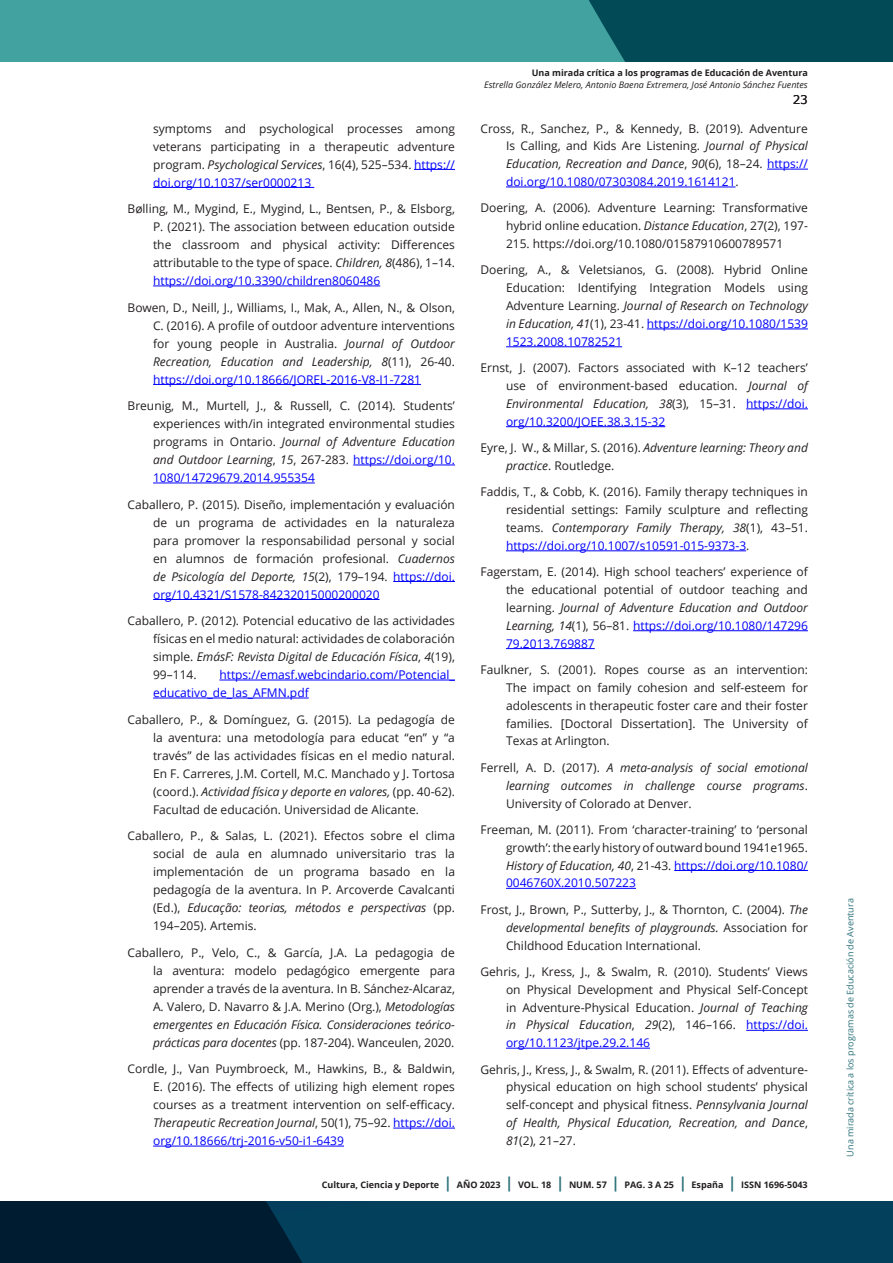
<style>
.page{position:relative;width:893px;height:1263px;background:#fff}
.page>*{position:absolute;margin:0;border:0;box-sizing:border-box;transform-origin:0 0}
.bibliografia{font:12px/18px "Open Sans";color:#231f20;text-align:justify}
.bibliografia-2{font:italic 12px/17.9px "Open Sans";color:#231f20;text-align:justify}
.bibliografia-3{font:12px/18px "Open Sans";color:#00f}
.t1{font:12px "Verdana";color:#231f20}
.t2{font:700 9px "Open Sans";color:#231f20}
.t3{font:italic 9px "Open Sans";color:#231f20}
.t4{font:9px "Open Sans";color:#2c727a}
.s1{font-style:italic}
.s2{color:#00f}
.s3{font-style:normal}
.s4{font-size:15px;color:#2c727a}
</style>
<div class="page">
<svg style="left:0;top:1201px;width:893px;height:62px;background:#02344e"></svg>
<div style="left:0;top:0;width:893px;height:62px;background:#41a29f"></div>
<div style="left:589px;top:0;width:304px;height:62px;background:#024a56"></div>
<hr style="left:767px;top:169px;width:41px;height:1px;background:#00f">
<hr style="left:506px;top:187px;width:229px;height:1px;background:#00f">
<hr style="left:647px;top:329px;width:161px;height:1px;background:#00f">
<hr style="left:506px;top:346px;width:116px;height:1px;background:#00f">
<hr style="left:746px;top:409px;width:62px;height:1px;background:#00f">
<hr style="left:506px;top:426px;width:159px;height:1px;background:#00f">
<hr style="left:506px;top:550px;width:240px;height:1px;background:#00f">
<hr style="left:633px;top:630px;width:175px;height:1px;background:#00f">
<hr style="left:506px;top:648px;width:89px;height:1px;background:#00f">
<hr style="left:674px;top:870px;width:134px;height:1px;background:#00f">
<hr style="left:506px;top:888px;width:130px;height:1px;background:#00f">
<hr style="left:746px;top:1030px;width:62px;height:1px;background:#00f">
<hr style="left:506px;top:1048px;width:144px;height:1px;background:#00f">
<hr style="left:414px;top:169px;width:41px;height:1px;background:#00f">
<hr style="left:153px;top:187px;width:161px;height:1px;background:#00f">
<hr style="left:153px;top:286px;width:227px;height:1px;background:#00f">
<hr style="left:153px;top:384px;width:268px;height:1px;background:#00f">
<hr style="left:353px;top:465px;width:102px;height:1px;background:#00f">
<hr style="left:153px;top:483px;width:162px;height:1px;background:#00f">
<hr style="left:393px;top:581px;width:62px;height:1px;background:#00f">
<hr style="left:153px;top:599px;width:227px;height:1px;background:#00f">
<hr style="left:219px;top:680px;width:236px;height:1px;background:#00f">
<hr style="left:153px;top:698px;width:156px;height:1px;background:#00f">
<hr style="left:393px;top:1128px;width:62px;height:1px;background:#00f">
<hr style="left:153px;top:1146px;width:191px;height:1px;background:#00f">
<p class="bibliografia" style="left:153px;top:119px;width:303px">symptoms and psychological processes among veterans participating in a therapeutic adventure program. <span class="s1">Psychological Services</span>, 16(4), 525–534. <span class="s2">https:// doi.org/10.1037/ser0000213</span></p>
<p class="bibliografia" style="left:153px;top:199px;width:303px;text-indent:-26px">Bølling, M., Mygind, E., Mygind, L., Bentsen, P., &amp; Elsborg, P. (2021). The association between education outside the classroom and physical activity: Differences attributable to the type of space. <span class="s1">Children, 8</span>(486), 1–14. <span class="s2">https://doi.org/10.3390/children8060486</span></p>
<p class="bibliografia" style="left:153px;top:298px;width:303px;text-indent:-26px">Bowen, D., Neill, J., Williams, I., Mak, A., Allen, N., &amp; Olson, C. (2016). A profile of outdoor adventure interventions for young people in Australia. <span class="s1">Journal of Outdoor Recreation, Education and Leadership, 8</span>(11), 26-40. <span class="s2">https://doi.org/10.18666/JOREL-2016-V8-I1-7281</span></p>
<p class="bibliografia" style="left:153px;top:396px;width:303px;text-indent:-26px">Breunig, M., Murtell, J., &amp; Russell, C. (2014). Students’ experiences with/in integrated environmental studies programs in Ontario. <span class="s1">Journal of Adventure Education and Outdoor Learning</span>, <span class="s1">15</span>, 267-283. <span class="s2">https://doi.org/10.<br>1080/14729679.2014.955354</span></p>
<p class="bibliografia" style="left:153px;top:495px;width:303px;text-indent:-26px">Caballero, P. (2015). Diseño, implementación y evaluación de un programa de actividades en la naturaleza para promover la responsabilidad personal y social en alumnos de formación profesional. <span class="s1">Cuadernos de Psicología del Deporte, 15</span>(2), 179–194. <span class="s2">https://doi. org/10.4321/S1578-84232015000200020</span></p>
<p class="bibliografia" style="left:153px;top:611px;width:303px;text-indent:-26px">Caballero, P. (2012). Potencial educativo de las actividades físicas en el medio natural: actividades de colaboración simple. <span class="s1">EmásF: Revista Digital de Educación Física</span>, <span class="s1">4</span>(19), 99–114.</p>
<p class="bibliografia-3" style="left:153px;top:665px;width:303px;text-indent:66px">https://emasf.webcindario.com/Potencial_ educativo_de_las_AFMN.pdf</p>
<p class="bibliografia" style="left:153px;top:710px;width:303px;text-indent:-26px">Caballero, P., &amp; Domínguez, G. (2015). La pedagogía de la aventura: una metodología para educat “en” y “a través” de las actividades físicas en el medio natural.<br>En F. Carreres, J.M. Cortell, M.C. Manchado y J. Tortosa (coord.). <span class="s1">Actividad física y deporte en valores,</span> (pp. 40-62).<br>Facultad de educación. Universidad de Alicante.</p>
<p class="bibliografia" style="left:153px;top:826px;width:303px;text-indent:-26px">Caballero, P., &amp; Salas, L. (2021). Efectos sobre el clima social de aula en alumnado universitario tras la implementación de un programa basado en la pedagogía de la aventura. In P. Arcoverde Cavalcanti (Ed.), <span class="s1">Educação: teorias, métodos e perspectivas</span> (pp.<br>194–205). Artemis.</p>
<p class="bibliografia" style="left:153px;top:943px;width:303px;text-indent:-26px">Caballero, P., Velo, C., &amp; García, J.A. La pedagogia de la aventura: modelo pedagógico emergente para aprender a través de la aventura. In B. Sánchez-Alcaraz, A. Valero, D. Navarro &amp; J.A. Merino (Org.), <span class="s1">Metodologías emergentes en Educación Física. Consideraciones teórico&shy;prácticas para docentes</span> (pp. 187-204). Wanceulen, 2020.</p>
<p class="bibliografia" style="left:153px;top:1059px;width:303px;text-indent:-26px">Cordle, J., Van Puymbroeck, M., Hawkins, B., &amp; Baldwin, E. (2016). The effects of utilizing high element ropes courses as a treatment intervention on self-efficacy.<br><span class="s1">Therapeutic Recreation Journal</span>, 50(1), 75–92. <span class="s2">https://doi. org/10.18666/trj-2016-v50-i1-6439</span></p>
<p class="t2" style="left:532px;top:67px;width:278px">Una mirada crítica a los programas de Educación de Aventura</p>
<p class="t3" style="left:484px;top:79px;width:325px">Estrella González Melero, Antonio Baena Extremera, José Antonio Sánchez Fuentes</p>
<p class="bibliografia" style="left:506px;top:119px;width:303px;text-indent:-26px">Cross, R., Sanchez, P., &amp; Kennedy, B. (2019). Adventure Is Calling, and Kids Are Listening. <span class="s1">Journal of Physical Education, Recreation and Dance</span>, <span class="s1">90</span>(6), 18–24. <span class="s2">https:// doi.org/10.1080/07303084.2019.1614121</span>.</p>
<p class="bibliografia" style="left:506px;top:199px;width:303px;text-indent:-26px">Doering, A. (2006). Adventure Learning: Transformative hybrid online education. <span class="s1">Distance Education</span>, 27(2), 197- 215. https://doi.org/10.1080/01587910600789571</p>
<p class="bibliografia" style="left:506px;top:261px;width:303px;text-indent:-26px">Doering, A., &amp; Veletsianos, G. (2008). Hybrid Online Education: Identifying Integration Models using Adventure Learning. <span class="s1">Journal of Research on Technology in Education, 41</span>(1), 23-41. <span class="s2">https://doi.org/10.1080/1539<br>1523.2008.10782521</span></p>
<p class="bibliografia" style="left:506px;top:359px;width:303px;text-indent:-26px">Ernst, J. (2007). Factors associated with K–12 teachers’ use of environment-based education. <span class="s1">Journal of Environmental Education, 38</span>(3), 15–31. <span class="s2">https://doi. org/10.3200/JOEE.38.3.15-32</span></p>
<p class="bibliografia" style="left:506px;top:439px;width:303px;text-indent:-26px">Eyre, J. W., &amp; Millar, S. (2016). <span class="s1">Adventure learning: Theory and practice</span>. Routledge.</p>
<p class="bibliografia" style="left:506px;top:483px;width:303px;text-indent:-26px">Faddis, T., &amp; Cobb, K. (2016). Family therapy techniques in residential settings: Family sculpture and reflecting teams. <span class="s1">Contemporary Family Therapy, 38</span>(1), 43–51. <span class="s2">https://doi.org/10.1007/s10591-015-9373-3</span>.</p>
<p class="bibliografia" style="left:506px;top:563px;width:303px;text-indent:-26px">Fagerstam, E. (2014). High school teachers’ experience of the educational potential of outdoor teaching and learning. <span class="s1">Journal of Adventure Education and Outdoor Learning, 14</span>(1), 56–81. <span class="s2">https://doi.org/10.1080/147296<br>79.2013.769887</span></p>
<p class="bibliografia" style="left:506px;top:660px;width:303px;text-indent:-26px">Faulkner, S. (2001). Ropes course as an intervention:<br>The impact on family cohesion and self-esteem for adolescents in therapeutic foster care and their foster families. [Doctoral Dissertation]. The University of Texas at Arlington.</p>
<p class="bibliografia-2" style="left:506px;top:758px;width:303px;text-indent:-26px"><span class="s3">Ferrell, A. D. (2017).</span> A meta-analysis of social emotional learning outcomes in challenge course programs<span class="s3">.<br>University of Colorado at Denver.</span></p>
<p class="bibliografia" style="left:506px;top:820px;width:303px;text-indent:-26px">Freeman, M. (2011). From ‘character-training’ to ‘personal growth’: the early history of outward bound 1941e1965.<br><span class="s1">History of Education, 40</span>, 21-43. <span class="s2">https://doi.org/10.1080/ 0046760X.2010.507223</span></p>
<p class="bibliografia" style="left:506px;top:900px;width:303px;text-indent:-26px">Frost, J., Brown, P., Sutterby, J., &amp; Thornton, C. (2004). <span class="s1">The developmental benefits of playgrounds.</span> Association for Childhood Education International.</p>
<p class="bibliografia" style="left:506px;top:962px;width:303px;text-indent:-26px">Gehris, J., Kress, J., &amp; Swalm, R. (2010). Students’ Views on Physical Development and Physical Self-Concept in Adventure-Physical Education. <span class="s1">Journal of Teaching in Physical Education</span>, <span class="s1">29</span>(2), 146–166. <span class="s2">https://doi. org/10.1123/jtpe.29.2.146</span></p>
<p class="bibliografia" style="left:506px;top:1060px;width:303px;text-indent:-26px">Gehris, J., Kress, J., &amp; Swalm, R. (2011). Effects of adventure&shy;physical education on high school students’ physical self-concept and physical fitness. <span class="s1">Pennsylvania Journal of Health, Physical Education, Recreation, and Dance</span>, <span class="s1">81</span>(2), 21–27.</p>
<p class="t1" style="left:793px;top:91px;width:17px">23</p>
<p class="t2" style="left:322px;top:1179px;width:488px">Cultura, Ciencia y Deporte <span class="s4">|</span> AÑO 2023 <span class="s4">|</span> VOL. 18 <span class="s4">|</span> NUM. 57 <span class="s4">|</span> PAG. 3 A 25 <span class="s4">|</span> España <span class="s4">|</span> ISSN 1696-5043</p>
<p class="t4" style="left:844px;top:1156px;width:260px;rotate:-90deg">Una mirada crítica a los programas de Educación de Aventura</p>
</div>
